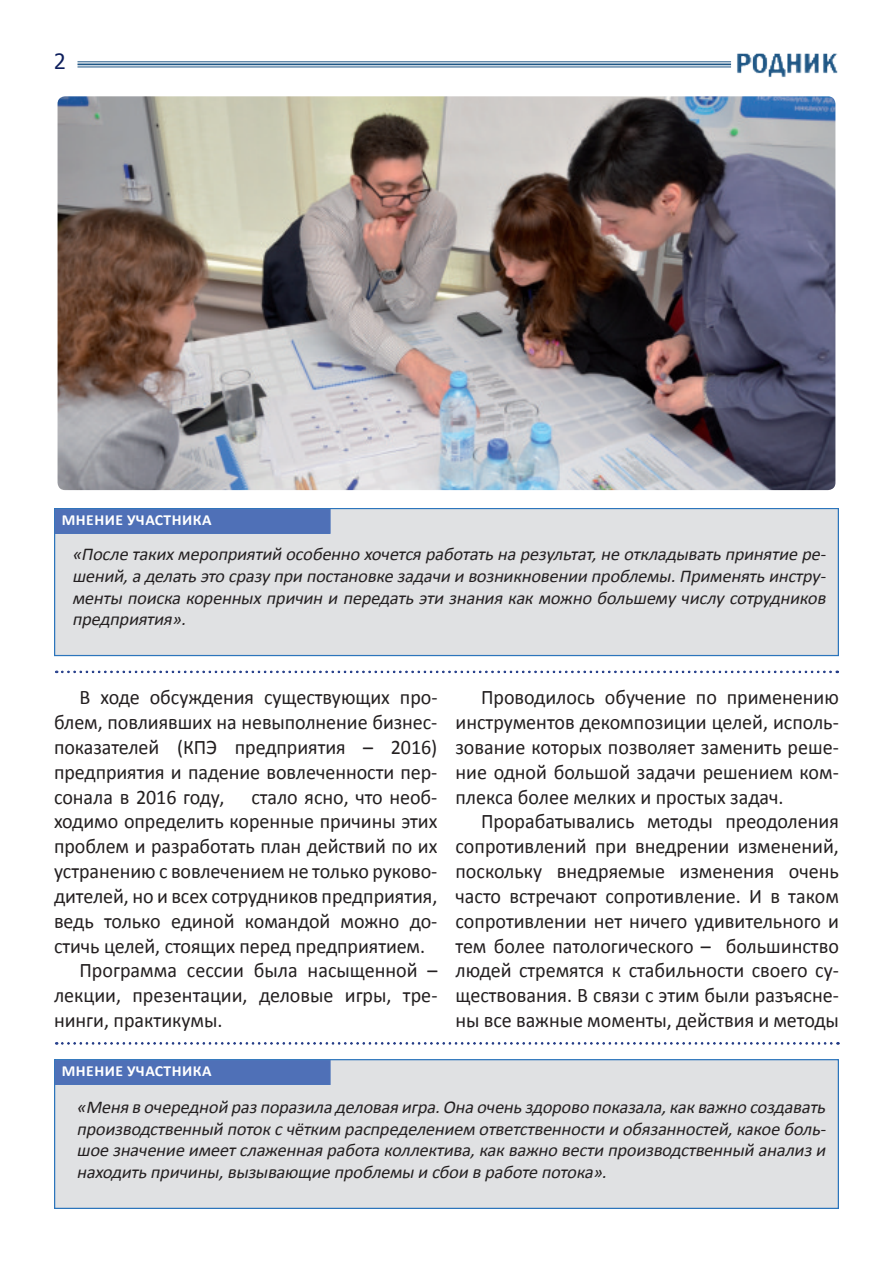
<style>
.page{position:relative;width:893px;height:1263px;background:#fff}
.page>*{position:absolute;margin:0;border:0;box-sizing:border-box;transform-origin:0 0}
.t1{font:21px "Tahoma";color:#0d1e5c}
.t2{font:20.7px/24.9px "Calibri";letter-spacing:-.005em;color:#231f20;text-align:justify}
.t3{font:italic 18px/21.6px "Calibri";color:#231f20;text-align:justify}
.t4{font:700 15.45px "Calibri";letter-spacing:.03em;color:#fff}
</style>
<div class="page">
<hr style="left:77px;top:61px;width:654px;height:1px;background:#1d5584">
<hr style="left:77px;top:64px;width:654px;height:1px;background:#1d5584">
<hr style="left:77px;top:67px;width:654px;height:1px;background:#1d5584">
<img style="left:729px;top:53px;width:109px;height:24px">
<img style="left:59px;top:98px;width:775px;height:391px">
<div style="left:54px;top:93px;width:785px;height:401px;border:4px solid #fff;border-radius:9px"></div>
<svg style="left:55px;top:670px;width:784px;height:3px"></svg>
<svg style="left:55px;top:1042px;width:784px;height:3px"></svg>
<div style="left:55px;top:508px;width:783px;height:147px;background:#e0e1e3"></div>
<div style="left:54px;top:508px;width:784px;height:148px;border:1px solid #2c75bc"></div>
<div style="left:55px;top:509px;width:275px;height:24px;background:#4f70b7"></div>
<div style="left:55px;top:1060px;width:783px;height:148px;background:#e0e1e3"></div>
<div style="left:54px;top:1059px;width:784px;height:150px;border:1px solid #2c75bc"></div>
<div style="left:55px;top:1060px;width:275px;height:24px;background:#4f70b7"></div>
<p class="t1" style="left:54px;top:50px;width:13px">2</p>
<p class="t4" style="left:62px;top:510px;width:151px">мнение учаСтника</p>
<p class="t3" style="left:72px;top:544px;width:759px">«После такихмероприятий особенно хочетсяработатьна результат,не откладыватьпринятие ре&shy;шений,а делатьэто сразупри постановке задачи и возникновении проблемы.Применятьинстру&shy;менты поиска коренныхпричин и передатьэти знаниякакможно большемучислусотрудников предприятия».</p>
<p class="t2" style="left:54px;top:685px;width:385px;text-indent:26px">В ходе обсуждения существующих про&shy;блем, повлиявших на невыполнение бизнес&shy;показателей (КПЭ предприятия – 2016) предприятия и падение вовлеченности пер&shy;сонала в 2016 году,</p>
<p class="t2" style="left:251px;top:784px;width:188px">стало ясно, что необ-</p>
<p class="t2" style="left:54px;top:809px;width:385px">ходимо определить коренные причины этих</p>
<p class="t2" style="left:54px;top:834px;width:385px">проблем и разработать план действий по их</p>
<p class="t2" style="left:54px;top:859px;width:385px">устранению с вовлечением не только руково-</p>
<p class="t2" style="left:54px;top:884px;width:385px">дителей, но и всех сотрудников предприятия,</p>
<p class="t2" style="left:54px;top:908px;width:385px">ведь только единой командой можно до-</p>
<p class="t2" style="left:54px;top:933px;width:373px">стичь целей, стоящих перед предприятием.</p>
<p class="t2" style="left:80px;top:958px;width:359px">Программа сессии была насыщенной –</p>
<p class="t2" style="left:54px;top:983px;width:385px">лекции, презентации, деловые игры, тре-</p>
<p class="t2" style="left:54px;top:1008px;width:170px">нинги, практикумы.</p>
<p class="t4" style="left:62px;top:1061px;width:151px">мнение учаСтника</p>
<p class="t2" style="left:455px;top:685px;width:385px;text-indent:26px">Проводилось обучение по применению инструментов декомпозиции целей, исполь&shy;зование которых позволяет заменить реше&shy;ние одной большой задачи решением ком&shy;плекса более мелких и простых задач.</p>
<p class="t2" style="left:455px;top:809px;width:385px;text-indent:26px">Прорабатывались методы преодоления сопротивлений при внедрении изменений, поскольку внедряемые изменения очень часто встречают сопротивление. И в таком сопротивлении нет ничего удивительного и тем более патологического – большинство людей стремятся к стабильности своего су&shy;ществования. В связи с этим были разъясне&shy;ны все важные моменты, действия и методы</p>
<p class="t3" style="left:76px;top:1096px;width:755px">«Меняв очередной разпоразила деловаяигра.Она оченьздорово показала,какважно создавать производственный потоксчётким распределением ответственности и обязанностей,какое боль&shy;шое значение имеетслаженнаяработа коллектива,какважно вести производственный анализи находитьпричины,вызывающие проблемы и сбои в работе потока».</p>
</div>
